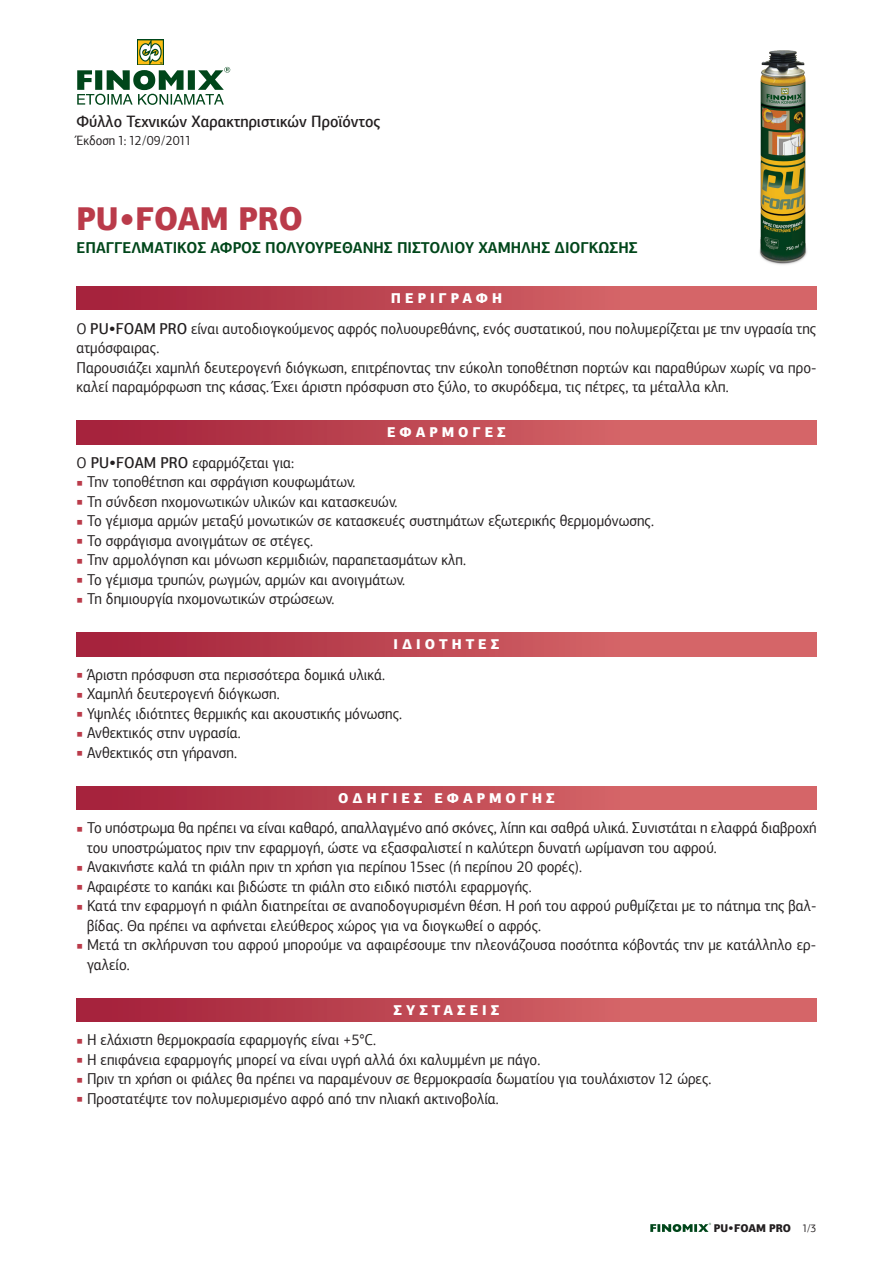
<style>
.page{position:relative;width:893px;height:1263px;background:#fff}
.page>*{position:absolute;margin:0;border:0;box-sizing:border-box;transform-origin:0 0}
.t1{font:900 33px "PF Agora Sans Pro";color:#ba3b4a;scale:.93 1}
.t2{font:500 16.5px "PF Agora Sans Pro";color:#231f20;scale:.93 1}
.t3{font:15.75px/19.5px "PF Agora Sans Pro";color:#231f20;scale:.93 1}
.t4{font:700 15.75px "PF Agora Sans Pro";color:#00461a;scale:.93 1}
.t5{font:900 14.25px "PF Agora Sans Pro";letter-spacing:.3em;color:#fff;scale:.93 1}
.t6{font:13.5px "PF Agora Sans Pro";color:#231f20;scale:.93 1}
.t7{font:900 11.25px "PF Agora Sans Pro";color:#231f20;scale:.93 1}
.s1{font-style:inherit}
.s2{font-weight:500}
.s3{font-weight:900}
.s4{font-size:7.5px;color:#ba3b4a}
.s5{font-weight:400}
</style>
<div class="page">
<svg style="left:650px;top:1223px;width:61px;height:9px"></svg>
<div style="left:77px;top:287px;width:739px;height:23px;background:linear-gradient(to right,#a4223b,#de7270)"></div>
<div style="left:77px;top:421px;width:739px;height:23px;background:linear-gradient(to right,#a4223b,#de7270)"></div>
<div style="left:77px;top:633px;width:739px;height:23px;background:linear-gradient(to right,#a4223b,#de7270)"></div>
<div style="left:77px;top:786px;width:739px;height:23px;background:linear-gradient(to right,#a4223b,#de7270)"></div>
<div style="left:77px;top:998px;width:739px;height:23px;background:linear-gradient(to right,#a4223b,#de7270)"></div>
<div style="left:137px;top:39px;width:27px;height:26px;background:#00461a"></div>
<svg style="left:77px;top:40px;width:153px;height:65px"></svg>
<img style="left:759px;top:50px;width:48px;height:215px">
<p class="t2" style="left:77px;top:111px;width:328px">Φύλλο Τεχνικών Χαρακτηριστικών Προϊόντος</p>
<p class="t6" style="left:77px;top:132px;width:125px">Έκδοση 1: 12/09/2011</p>
<h1 class="t1" style="left:77px;top:197px;width:245px">PU<span class="s1">•</span>FOAM PRO</h1>
<p class="t4" style="left:77px;top:238px;width:605px">ΕΠΑΓΓΕΛΜΑΤΙΚΟΣ ΑΦΡΟΣ ΠΟΛΥΟΥΡΕΘΑΝΗΣ ΠΙΣΤΟΛΙΟΥ ΧΑΜΗΛΗΣ ΔΙΟΓΚΩΣΗΣ</p>
<p class="t5" style="left:391px;top:289px;width:121px">ΠΕΡΙΓΡΑΦΗ</p>
<p class="t3" style="left:77px;top:319px;width:797px">Ο <span class="s2">PU</span><span class="s3">•</span><span class="s2">FOAM PRO</span> είναι αυτοδιογκούμενος αφρός πολυουρεθάνης, ενός συστατικού, που πολυμερίζεται με την υγρασία της ατμόσφαιρας.<br>Παρουσιάζει χαμηλή δευτερογενή διόγκωση, επιτρέποντας την εύκολη τοποθέτηση πορτών και παραθύρων χωρίς να προ&shy;καλεί παραμόρφωση της κάσας. Έχει άριστη πρόσφυση στο ξύλο, το σκυρόδεμα, τις πέτρες, τα μέταλλα κλπ.</p>
<p class="t5" style="left:387px;top:423px;width:129px">ΕΦΑΡΜΟΓΕΣ</p>
<p class="t3" style="left:77px;top:453px;width:236px">Ο <span class="s2">PU</span><span class="s3">•</span><span class="s2">FOAM PRO</span> εφαρμόζεται για:</p>
<p class="t3" style="left:77px;top:472px;width:302px"><span class="s4">■</span> Την τοποθέτηση και σφράγιση κουφωμάτων.</p>
<p class="t3" style="left:77px;top:492px;width:347px"><span class="s4">■</span> Τη σύνδεση ηχομονωτικών υλικών και κατασκευών.</p>
<p class="t3" style="left:77px;top:511px;width:623px"><span class="s4">■</span> Το γέμισμα αρμών μεταξύ μονωτικών σε κατασκευές συστημάτων εξωτερικής θερμομόνωσης.</p>
<p class="t3" style="left:77px;top:531px;width:256px"><span class="s4">■</span> Το σφράγισμα ανοιγμάτων σε στέγες.</p>
<p class="t3" style="left:77px;top:550px;width:420px"><span class="s4">■</span> Την αρμολόγηση και μόνωση κερμιδιών, παραπετασμάτων κλπ.</p>
<p class="t3" style="left:77px;top:570px;width:355px"><span class="s4">■</span> Το γέμισμα τρυπών, ρωγμών, αρμών και ανοιγμάτων.</p>
<p class="t3" style="left:77px;top:589px;width:279px"><span class="s4">■</span> Τη δημιουργία ηχομονωτικών στρώσεων.</p>
<p class="t5" style="left:394px;top:635px;width:115px">ΙΔΙΟΤΗΤΕΣ</p>
<p class="t3" style="left:77px;top:665px;width:333px"><span class="s4">■</span> Άριστη πρόσφυση στα περισσότερα δομικά υλικά.</p>
<p class="t3" style="left:77px;top:684px;width:220px"><span class="s4">■</span> Χαμηλή δευτερογενή διόγκωση.</p>
<p class="t3" style="left:77px;top:704px;width:352px"><span class="s4">■</span> Υψηλές ιδιότητες θερμικής και ακουστικής μόνωσης.</p>
<p class="t3" style="left:77px;top:723px;width:178px"><span class="s4">■</span> Ανθεκτικός στην υγρασία.</p>
<p class="t3" style="left:77px;top:743px;width:174px"><span class="s4">■</span> Ανθεκτικός στη γήρανση.</p>
<p class="t5" style="left:338px;top:788px;width:234px">ΟΔΗΓΙΕΣ ΕΦΑΡΜΟΓΗΣ</p>
<p class="t3" style="left:87px;top:818px;width:786px;text-indent:-11px"><span class="s4">■</span> Το υπόστρωμα θα πρέπει να είναι καθαρό, απαλλαγμένο από σκόνες, λίπη και σαθρά υλικά. Συνιστάται η ελαφρά διαβροχή του υποστρώματος πριν την εφαρμογή, ώστε να εξασφαλιστεί η καλύτερη δυνατή ωρίμανση του αφρού.</p>
<p class="t3" style="left:77px;top:857px;width:545px"><span class="s4">■</span> Ανακινήστε καλά τη φιάλη πριν τη χρήση για περίπου 15sec (ή περίπου 20 φορές).</p>
<p class="t3" style="left:77px;top:877px;width:491px"><span class="s4">■</span> Αφαιρέστε το καπάκι και βιδώστε τη φιάλη στο ειδικό πιστόλι εφαρμογής.</p>
<p class="t3" style="left:87px;top:896px;width:786px;text-indent:-11px"><span class="s4">■</span> Κατά την εφαρμογή η φιάλη διατηρείται σε αναποδογυρισμένη θέση. Η ροή του αφρού ρυθμίζεται με το πάτημα της βαλ&shy;βίδας. Θα πρέπει να αφήνεται ελεύθερος χώρος για να διογκωθεί ο αφρός.</p>
<p class="t3" style="left:87px;top:935px;width:785px;text-indent:-11px"><span class="s4">■</span> Μετά τη σκλήρυνση του αφρού μπορούμε να αφαιρέσουμε την πλεονάζουσα ποσότητα κόβοντάς την με κατάλληλο ερ&shy;γαλείο.</p>
<p class="t5" style="left:394px;top:1000px;width:115px">ΣΥΣΤΑΣΕΙΣ</p>
<p class="t3" style="left:77px;top:1030px;width:324px"><span class="s4">■</span> Η ελάχιστη θερμοκρασία εφαρμογής είναι +5°C.</p>
<p class="t3" style="left:77px;top:1050px;width:500px"><span class="s4">■</span> Η επιφάνεια εφαρμογής μπορεί να είναι υγρή αλλά όχι καλυμμένη με πάγο.</p>
<p class="t3" style="left:77px;top:1069px;width:684px"><span class="s4">■</span> Πριν τη χρήση οι φιάλες θα πρέπει να παραμένουν σε θερμοκρασία δωματίου για τουλάχιστον 12 ώρες.</p>
<p class="t3" style="left:77px;top:1089px;width:456px"><span class="s4">■</span> Προστατέψτε τον πολυμερισμένο αφρό από την ηλιακή ακτινοβολία.</p>
<p class="t7" style="left:714px;top:1220px;width:112px">PU<span class="s1">•</span>FOAM PRO <span class="s5">1/3</span></p>
</div>
